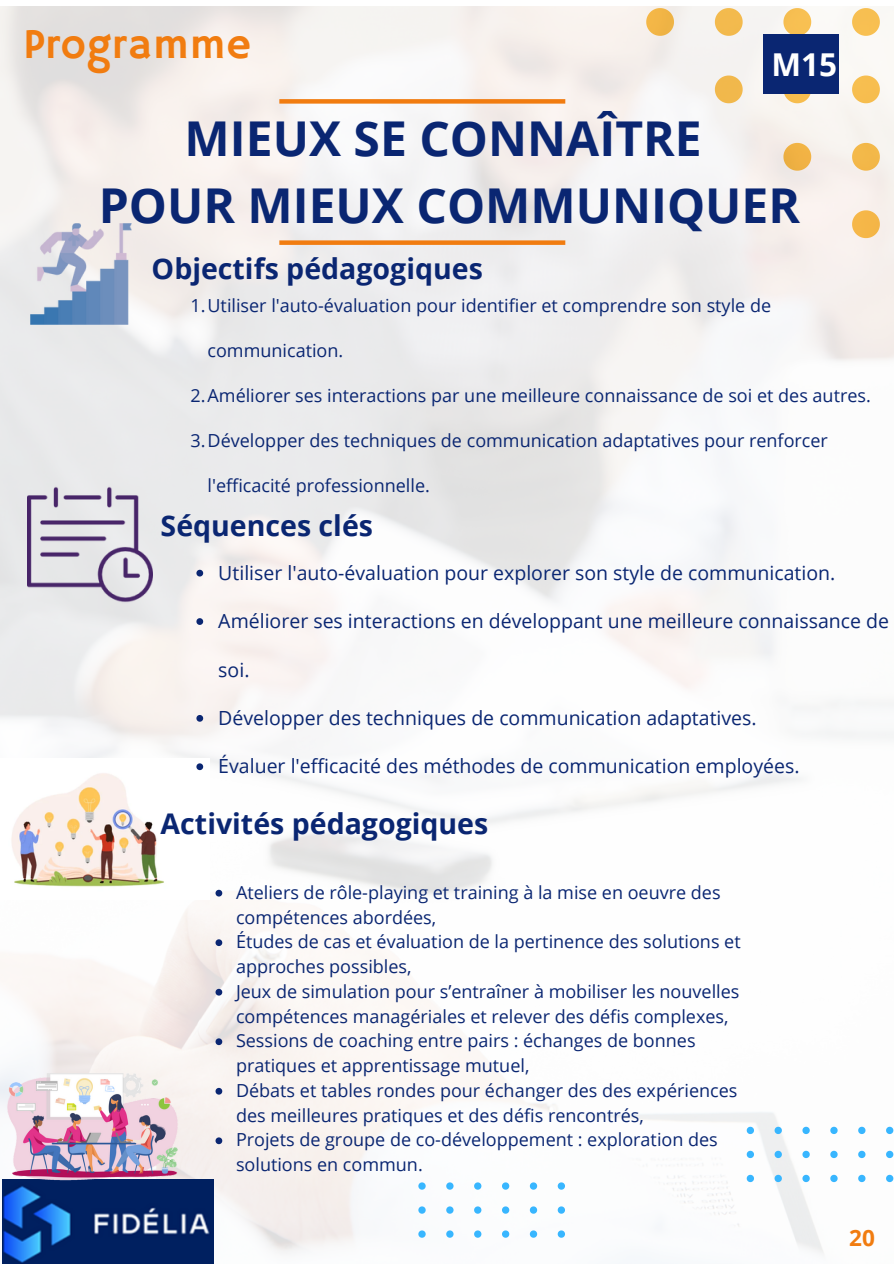
<style>
.page{position:relative;width:894px;height:1264px;background:#fff}
.page>*{position:absolute;margin:0;border:0;box-sizing:border-box;transform-origin:0 0}
.t1{font:700 48px/66.3px "Open Sans";color:#0a2672;text-align:center}
.t2{font:42.75px "Hammersmith One";letter-spacing:.02em;color:#f17c10}
.t3{font:700 31.5px "Open Sans";color:#fff}
.t4{font:700 28.5px "Open Sans";color:#0a2672}
.t5{font:700 22.5px "Open Sans";color:#f17c10}
.t6{font:19.5px "Open Sans";color:#0a2672}
.t7{font:18px/24.8px "Open Sans";color:#0a2672}
</style>
<div class="page">
<img style="left:0;top:7px;width:893px;height:1256px">
<img style="left:25px;top:218px;width:112px;height:111px">
<img style="left:27px;top:482px;width:125px;height:125px">
<img style="left:0;top:758px;width:209px;height:141px">
<svg style="left:557px;top:1230px;width:8px;height:7px"></svg>
<svg style="left:529px;top:1230px;width:8px;height:7px"></svg>
<svg style="left:502px;top:1230px;width:7px;height:7px"></svg>
<svg style="left:474px;top:1230px;width:7px;height:7px"></svg>
<svg style="left:446px;top:1230px;width:7px;height:7px"></svg>
<svg style="left:418px;top:1230px;width:7px;height:7px"></svg>
<svg style="left:557px;top:1206px;width:8px;height:7px"></svg>
<svg style="left:529px;top:1206px;width:8px;height:7px"></svg>
<svg style="left:502px;top:1206px;width:7px;height:7px"></svg>
<svg style="left:474px;top:1206px;width:7px;height:7px"></svg>
<svg style="left:446px;top:1206px;width:7px;height:7px"></svg>
<svg style="left:418px;top:1206px;width:7px;height:7px"></svg>
<svg style="left:557px;top:1182px;width:8px;height:7px"></svg>
<svg style="left:529px;top:1182px;width:8px;height:7px"></svg>
<svg style="left:502px;top:1182px;width:7px;height:7px"></svg>
<svg style="left:474px;top:1182px;width:7px;height:7px"></svg>
<svg style="left:446px;top:1182px;width:7px;height:7px"></svg>
<svg style="left:418px;top:1182px;width:7px;height:7px"></svg>
<svg style="left:885px;top:1174px;width:8px;height:8px"></svg>
<svg style="left:857px;top:1174px;width:8px;height:8px"></svg>
<svg style="left:830px;top:1174px;width:7px;height:8px"></svg>
<svg style="left:802px;top:1174px;width:7px;height:8px"></svg>
<svg style="left:774px;top:1174px;width:7px;height:8px"></svg>
<svg style="left:746px;top:1174px;width:7px;height:8px"></svg>
<svg style="left:885px;top:1150px;width:8px;height:8px"></svg>
<svg style="left:857px;top:1150px;width:8px;height:8px"></svg>
<svg style="left:830px;top:1150px;width:7px;height:8px"></svg>
<svg style="left:802px;top:1150px;width:7px;height:8px"></svg>
<svg style="left:774px;top:1150px;width:7px;height:8px"></svg>
<svg style="left:746px;top:1150px;width:7px;height:8px"></svg>
<svg style="left:885px;top:1126px;width:8px;height:8px"></svg>
<svg style="left:857px;top:1126px;width:8px;height:8px"></svg>
<svg style="left:830px;top:1126px;width:7px;height:8px"></svg>
<svg style="left:802px;top:1126px;width:7px;height:8px"></svg>
<svg style="left:774px;top:1126px;width:7px;height:8px"></svg>
<svg style="left:746px;top:1126px;width:7px;height:8px"></svg>
<img style="left:3px;top:1179px;width:210px;height:84px">
<div style="left:279px;top:240px;width:286px;height:5px;background:#f17c10"></div>
<div style="left:279px;top:99px;width:286px;height:5px;background:#f17c10"></div>
<div style="left:762px;top:34px;width:75px;height:59px;background:#0a2672"></div>
<svg style="left:196px;top:569px;width:7px;height:7px"></svg>
<svg style="left:196px;top:618px;width:7px;height:7px"></svg>
<svg style="left:196px;top:715px;width:7px;height:6px"></svg>
<svg style="left:196px;top:763px;width:7px;height:7px"></svg>
<svg style="left:215px;top:889px;width:7px;height:7px"></svg>
<svg style="left:215px;top:939px;width:7px;height:7px"></svg>
<svg style="left:215px;top:988px;width:7px;height:7px"></svg>
<svg style="left:215px;top:1038px;width:7px;height:7px"></svg>
<svg style="left:215px;top:1087px;width:7px;height:7px"></svg>
<svg style="left:215px;top:1137px;width:7px;height:7px"></svg>
<img style="left:0;top:1064px;width:192px;height:124px">
<h1 class="t2" style="left:23px;top:19px;width:229px">Programme</h1>
<p class="t1" style="left:99px;top:104px;width:702px">MIEUX SE CONNAÎTRE<br>POUR MIEUX COMMUNIQUER</p>
<h4 class="t4" style="left:152px;top:249px;width:332px">Objectifs pédagogiques</h4>
<p class="t3" style="left:771px;top:42px;width:67px">M15</p>
<p class="t7" style="left:190px;top:293px;width:582px">1.Utiliser l'auto-évaluation pour identifier et comprendre son style de</p>
<p class="t7" style="left:207px;top:338px;width:137px">communication.</p>
<p class="t7" style="left:190px;top:383px;width:681px">2.Améliorer ses interactions par une meilleure connaissance de soi et des autres.</p>
<h4 class="t7" style="left:190px;top:428px;width:638px">3.Développer des techniques de communication adaptatives pour renforcer</h4>
<h4 class="t7" style="left:207px;top:473px;width:224px">l'efficacité professionnelle.</h4>
<p class="t4" style="left:160px;top:505px;width:214px">Séquences clés</p>
<p class="t6" style="left:218px;top:559px;width:618px">Utiliser l'auto-évaluation pour explorer son style de communication.</p>
<p class="t6" style="left:218px;top:607px;width:672px">Améliorer ses interactions en développant une meilleure connaissance de</p>
<p class="t6" style="left:218px;top:656px;width:33px">soi.</p>
<p class="t6" style="left:218px;top:704px;width:539px">Développer des techniques de communication adaptatives.</p>
<p class="t6" style="left:218px;top:752px;width:582px">Évaluer l'efficacité des méthodes de communication employées.</p>
<p class="t4" style="left:160px;top:803px;width:329px">Activités pédagogiques</p>
<p class="t7" style="left:236px;top:879px;width:486px">Ateliers de rôle-playing et training à la mise en oeuvre des compétences abordées,</p>
<h4 class="t7" style="left:236px;top:929px;width:506px">Études de cas et évaluation de la pertinence des solutions et approches possibles,</h4>
<p class="t7" style="left:236px;top:978px;width:505px">Jeux de simulation pour s’entraîner à mobiliser les nouvelles compétences managériales et relever des défis complexes,</p>
<p class="t7" style="left:236px;top:1028px;width:461px">Sessions de coaching entre pairs : échanges de bonnes pratiques et apprentissage mutuel,</p>
<p class="t7" style="left:236px;top:1077px;width:503px">Débats et tables rondes pour échanger des des expériences des meilleures pratiques et des défis rencontrés,</p>
<p class="t7" style="left:236px;top:1127px;width:483px">Projets de groupe de co-développement : exploration des solutions en commun.</p>
<p class="t5" style="left:849px;top:1221px;width:27px">20</p>
</div>
